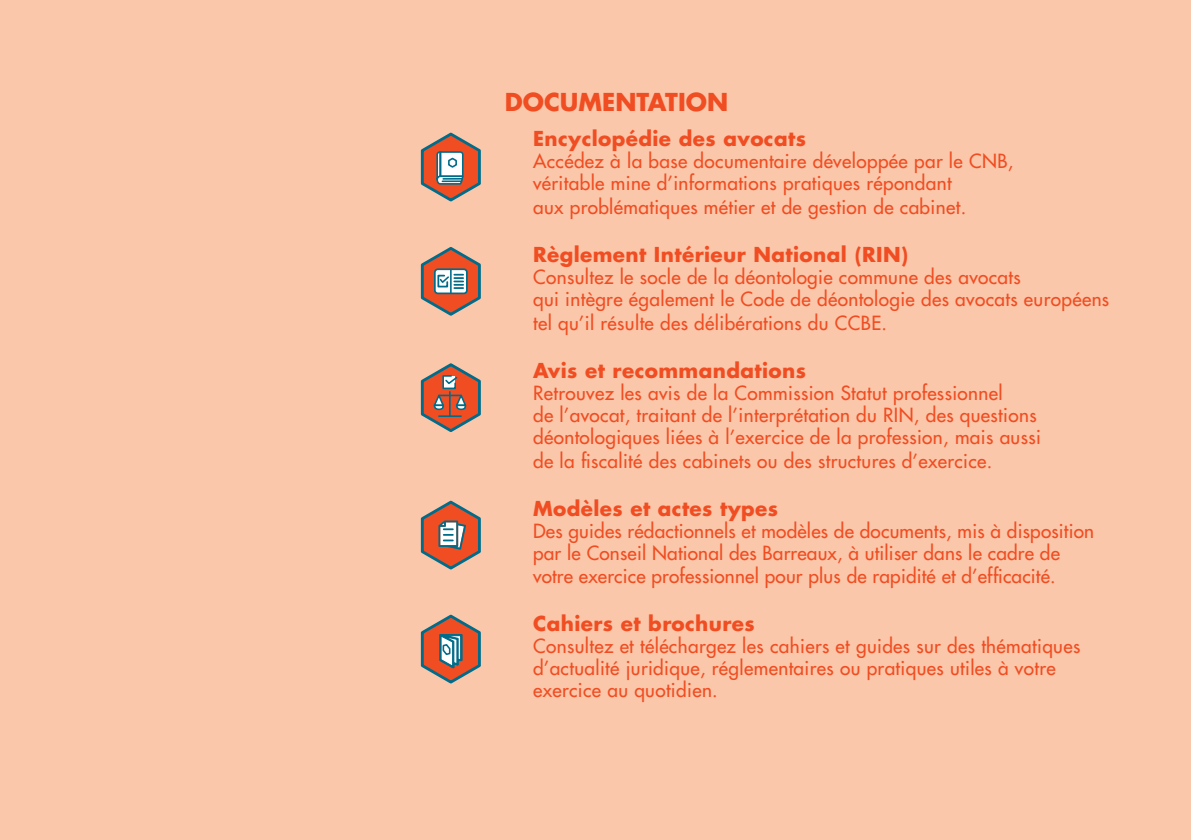
<style>
.page{position:relative;width:1191px;height:840px;background:#fff}
.page>*{position:absolute;margin:0;border:0;box-sizing:border-box;transform-origin:0 0}
.t1{font:700 24px "Futura Std";color:#f04d22}
.t2{font:700 20px "Futura Std";letter-spacing:.02em;color:#f04d22}
.t3{font:500 19px/22px "Futura Std";letter-spacing:.02em;color:#f04d22}
</style>
<div class="page">
<div style="left:0;top:0;width:1191px;height:839px;background:#fbc7aa"></div>
<svg style="left:420px;top:500px;width:61px;height:70px"></svg>
<svg style="left:420px;top:132px;width:61px;height:70px"></svg>
<svg style="left:420px;top:614px;width:61px;height:70px"></svg>
<svg style="left:420px;top:247px;width:61px;height:69px"></svg>
<svg style="left:420px;top:363px;width:61px;height:69px"></svg>
<p class="t1" style="left:505px;top:86px;width:225px">DOCUMENTATION</p>
<p class="t2" style="left:533px;top:125px;width:274px">Encyclopédie des avocats</p>
<p class="t3" style="left:533px;top:150px;width:482px">Accédez à la base documentaire développée par le CNB, véritable mine d’informations pratiques répondant</p>
<p class="t3" style="left:533px;top:196px;width:434px">aux problématiques métier et de gestion de cabinet.</p>
<p class="t2" style="left:533px;top:241px;width:376px">Règlement Intérieur National (RIN)</p>
<p class="t3" style="left:533px;top:266px;width:577px">Consultez le socle de la déontologie commune des avocats<br>qui intègre également le Code de déontologie des avocats européens</p>
<p class="t3" style="left:533px;top:312px;width:355px">tel qu’il résulte des délibérations du CCBE.</p>
<p class="t2" style="left:533px;top:357px;width:274px">Avis et recommandations</p>
<p class="t3" style="left:533px;top:382px;width:509px">Retrouvez les avis de la Commission Statut professionnel<br>de l’avocat, traitant de l’interprétation du RIN, des questions déontologiques liées à l’exercice de la profession, mais aussi</p>
<p class="t3" style="left:533px;top:450px;width:461px">de la fiscalité des cabinets ou des structures d’exercice.</p>
<p class="t2" style="left:533px;top:495px;width:246px">Modèles et actes types</p>
<p class="t3" style="left:533px;top:520px;width:562px">Des guides rédactionnels et modèles de documents, mis à disposition par le Conseil National des Barreaux, à utiliser dans le cadre de votre exercice professionnel pour plus de rapidité et d’efficacité.</p>
<p class="t2" style="left:533px;top:609px;width:223px">Cahiers et brochures</p>
<p class="t3" style="left:533px;top:634px;width:549px">Consultez et téléchargez les cahiers et guides sur des thématiques d’actualité juridique, réglementaires ou pratiques utiles à votre exercice au quotidien.</p>
</div>
